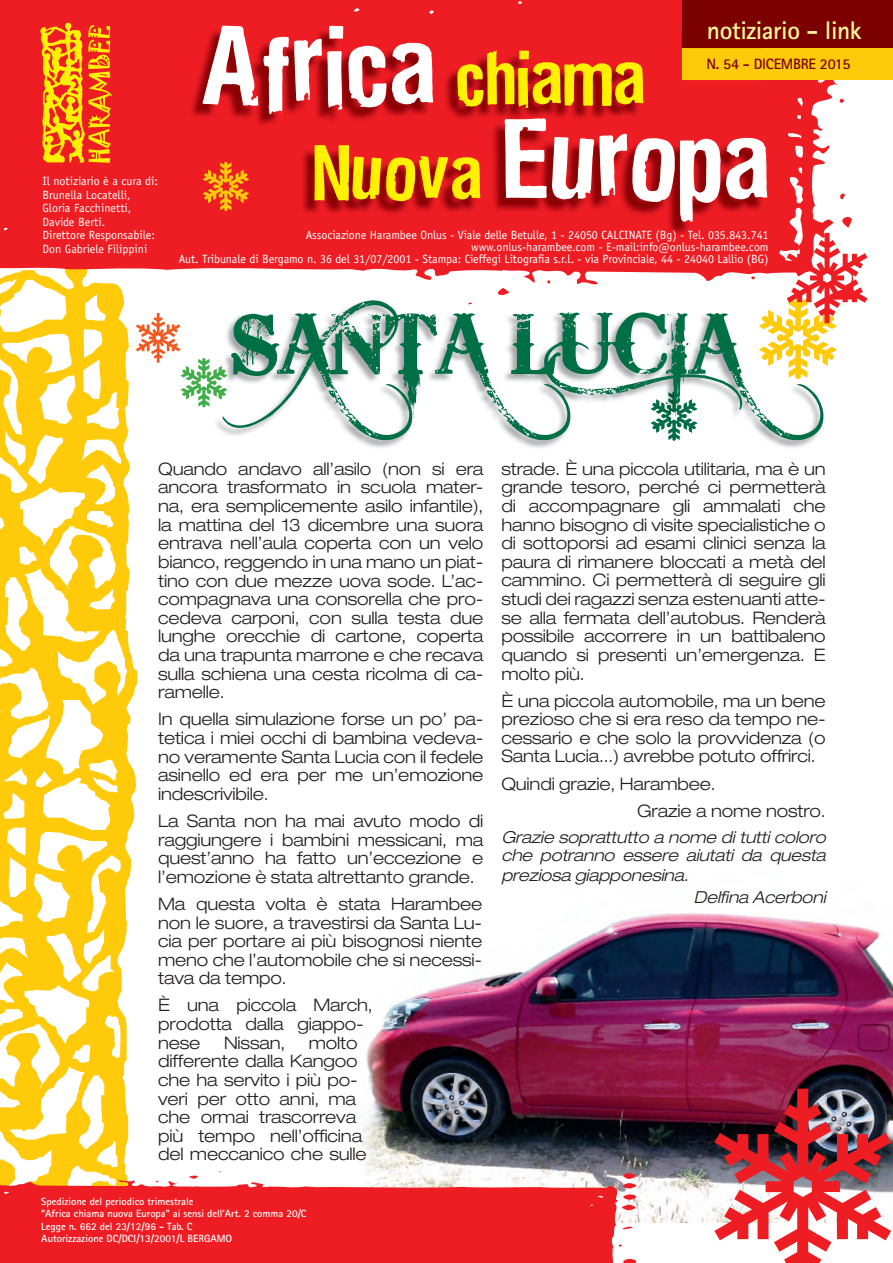
<style>
.page{position:relative;width:893px;height:1263px;background:#fff}
.page>*{position:absolute;margin:0;border:0;box-sizing:border-box;transform-origin:0 0}
.t1{font:84px "Bleeding Cowboys";color:#016f45}
.t2{font:700 25.5px "Rotis Sans Serif";letter-spacing:-.02em;color:#fff79a}
.t3{font:300 expanded 17.25px/18.6px "Helvetica Neue";letter-spacing:-.01em;color:#231f20;text-align:justify}
.t4{font:italic 300 expanded 16.5px/17.9px "Helvetica Neue";letter-spacing:-.01em;color:#231f20}
.t5{font:700 15px "Rotis Sans Serif";letter-spacing:-.02em;color:#7b0100}
.t6{font:12px/13.5px "Officina Sans";letter-spacing:-.005em;color:#fff}
.t7{font:700 10.5px/12.6px "Rotis Sans Serif";color:#fff}
</style>
<div class="page">
<img style="left:361px;top:913px;width:532px;height:310px">
<svg style="left:121px;top:786px;width:15px;height:385px"></svg>
<svg style="left:0;top:786px;width:121px;height:385px"></svg>
<svg style="left:0;top:329px;width:137px;height:457px"></svg>
<svg style="left:0;top:304px;width:127px;height:454px"></svg>
<svg style="left:0;top:1171px;width:638px;height:92px;fill:#ee1d23"></svg>
<svg style="left:0;top:0;width:852px;height:304px;fill:#ee1d23"></svg>
<div style="left:682px;top:0;width:211px;height:54px;background:#7b0100"></div>
<div style="left:682px;top:48px;width:211px;height:32px;background:#feca0a"></div>
<img style="left:188px;top:28px;width:576px;height:208px">
<img style="left:682px;top:28px;width:82px;height:20px">
<img style="left:682px;top:48px;width:82px;height:32px">
<svg style="left:314px;top:145px;width:166px;height:56px"></svg>
<svg style="left:505px;top:118px;width:262px;height:104px"></svg>
<svg style="left:203px;top:26px;width:55px;height:80px"></svg>
<svg style="left:264px;top:26px;width:169px;height:88px"></svg>
<svg style="left:457px;top:51px;width:186px;height:57px"></svg>
<svg style="left:40px;top:23px;width:72px;height:140px"></svg>
<div style="left:719px;top:213px;width:33px;height:52px;background:#ee1d23"></div>
<svg style="left:202px;top:162px;width:47px;height:49px"></svg>
<svg style="left:759px;top:233px;width:108px;height:133px"></svg>
<svg style="left:136px;top:313px;width:78px;height:94px"></svg>
<img style="left:214px;top:300px;width:608px;height:148px">
<img style="left:759px;top:300px;width:65px;height:79px">
<img style="left:787px;top:300px;width:37px;height:16px">
<img style="left:651px;top:391px;width:46px;height:50px">
<img style="left:214px;top:366px;width:13px;height:33px">
<img style="left:714px;top:1089px;width:179px;height:174px">
<h2 class="t2" style="left:707px;top:15px;width:156px">notiziario - link</h2>
<p class="t5" style="left:706px;top:54px;width:146px">N. 54 - DICEMBRE 2015</p>
<p class="t6" style="left:43px;top:174px;width:117px">Il notiziario è a cura di:<br>Brunella Locatelli,<br>Gloria Facchinetti,<br>Davide Berti.<br>Direttore Responsabile:<br>Don Gabriele Filippini</p>
<p class="t6" style="left:179px;top:229px;width:591px;line-height:12px;text-align:right">Associazione Harambee Onlus - Viale delle Betulle, 1 - 24050 CALCINATE (Bg) - Tel. 035.843.741<br>www.onlus-harambee.com - E-mail:info@onlus-harambee.com<br>Aut. Tribunale di Bergamo n. 36 del 31/07/2001 - Stampa: Cieffegi Litografia s.r.l. - via Provinciale, 44 - 24040 Lallio (BG)</p>
<h1 class="t1" style="left:231px;top:296px;width:594px">SANTALUCIA</h1>
<p class="t3" style="left:158px;top:459px;width:327px">Quando andavo all’asilo (non si era ancora trasformato in scuola mater&shy;na, era semplicemente asilo infantile), la mattina del 13 dicembre una suora entrava nell’aula coperta con un velo bianco, reggendo in una mano un piat&shy;tino con due mezze uova sode. L’ac&shy;compagnava una consorella che pro&shy;cedeva carponi, con sulla testa due lunghe orecchie di cartone, coperta da una trapunta marrone e che recava sulla schiena una cesta ricolma di ca&shy;ramelle.</p>
<p class="t3" style="left:158px;top:710px;width:327px">In quella simulazione forse un po’ pa&shy;tetica i miei occhi di bambina vedeva&shy;no veramente Santa Lucia con il fedele asinello ed era per me un’emozione indescrivibile.</p>
<p class="t3" style="left:158px;top:811px;width:327px">La Santa non ha mai avuto modo di raggiungere i bambini messicani, ma quest’anno ha fatto un’eccezione e l’emozione è stata altrettanto grande.</p>
<p class="t3" style="left:158px;top:894px;width:326px">Ma questa volta è stata Harambee non le suore, a travestirsi da Santa Lu&shy;cia per portare ai più bisognosi niente meno che l’automobile che si necessi&shy;tava da tempo.</p>
<p class="t3" style="left:158px;top:996px;width:216px;text-align:left">È una piccola March, prodotta dalla giappo&shy;nese</p>
<p class="t3" style="left:158px;top:1033px;width:210px;text-align:left;text-indent:151px">molto differente dalla Kangoo che ha servito i più po&shy;veri per otto anni, ma che ormai trascorreva più tempo nell’officina del meccanico che sulle</p>
<p class="t3" style="left:224px;top:1033px;width:63px">Nissan,</p>
<p class="t7" style="left:41px;top:1194px;width:267px">Spedizione del periodico trimestrale<br>“Africa chiama nuova Europa” ai sensi dell’Art. 2 comma 20/C Legge n. 662 del 23/12/96 - Tab. C<br>Autorizzazione DC/DCI/13/2001/L BERGAMO</p>
<p class="t3" style="left:501px;top:459px;width:326px">strade. È una piccola utilitaria, ma è un grande tesoro, perché ci permetterà di accompagnare gli ammalati che hanno bisogno di visite specialistiche o di sottoporsi ad esami clinici senza la paura di rimanere bloccati a metà del cammino. Ci permetterà di seguire gli studi dei ragazzi senza estenuanti atte&shy;se alla fermata dell’autobus. Renderà possibile accorrere in un battibaleno quando si presenti un’emergenza. E molto più.</p>
<p class="t3" style="left:501px;top:691px;width:326px">È una piccola automobile, ma un bene prezioso che si era reso da tempo ne&shy;cessario e che solo la provvidenza (o Santa Lucia...) avrebbe potuto offrirci.</p>
<p class="t3" style="left:637px;top:770px;width:190px;line-height:27.2px;text-indent:-136px">Quindi grazie, Harambee.<br>Grazie a nome nostro.</p>
<p class="t4" style="left:501px;top:828px;width:326px">Grazie soprattutto a nome di tutti coloro che potranno essere aiutati da questa</p>
<p class="t4" style="left:501px;top:865px;width:188px">preziosa giapponesina.</p>
<p class="t4" style="left:694px;top:887px;width:133px">Delfina Acerboni</p>
</div>
